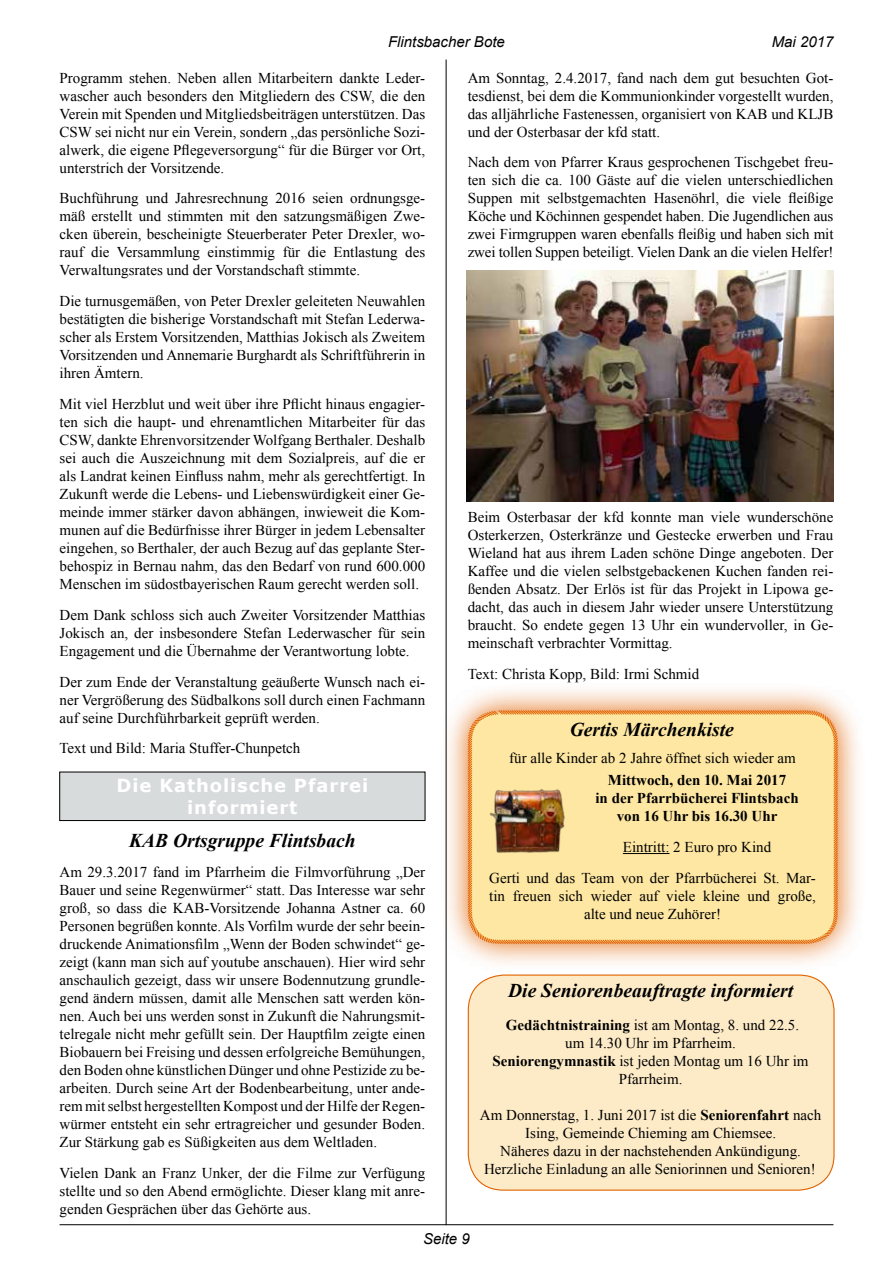
<style>
.page{position:relative;width:893px;height:1263px;background:#fff}
.page>*{position:absolute;margin:0;border:0;box-sizing:border-box;transform-origin:0 0}
.t1{font:italic 700 19.5px "Times New Roman";color:#000}
.t2{font:700 18px/21.6px "Verdana";letter-spacing:.05em;color:#fff;text-align:center}
.t3{font:15px/18px "Times New Roman";color:#000;text-align:justify}
.t4{font:700 15px/18px "Times New Roman";color:#000;text-align:center}
.t5{font:italic 15px "Arial";color:#000}
.s1{font-weight:700}
</style>
<div class="page">
<hr style="left:60px;top:1224px;width:773px;height:1px;background:#000">
<hr style="left:446px;top:60px;width:1px;height:1165px;background:#000">
<div style="left:60px;top:772px;width:365px;height:48px;background:#d8dbdc"></div>
<div style="left:60px;top:772px;width:365px;height:49px;border:1px solid #000"></div>
<svg style="left:445px;top:683px;width:413px;height:288px"></svg>
<svg style="left:467px;top:709px;width:372px;height:236px;background:#fce09b"></svg>
<img style="left:486px;top:775px;width:84px;height:84px">
<div style="left:468px;top:975px;width:366px;height:215px;background:#fdebc8;border-radius:35px"></div>
<div style="left:468px;top:974px;width:367px;height:217px;border:1px solid #e16300;border-radius:35px"></div>
<img style="left:467px;top:271px;width:366px;height:231px">
<p class="t5" style="left:388px;top:32px;width:118px">Flintsbacher Bote</p>
<p class="t5" style="left:772px;top:32px;width:63px">Mai 2017</p>
<p class="t3" style="left:60px;top:68px;width:367px">Programm stehen. Neben allen Mitarbeitern dankte Leder&shy;wascher auch besonders den Mitgliedern des CSW, die den Verein mit Spenden und Mitgliedsbeiträgen unterstützen. Das CSW sei nicht nur ein Verein, sondern „das persönliche Sozi&shy;alwerk, die eigene Pflegeversorgung“ für die Bürger vor Ort, unterstrich der Vorsitzende.</p>
<p class="t3" style="left:60px;top:189px;width:367px">Buchführung und Jahresrechnung 2016 seien ordnungsge&shy;mäß erstellt und stimmten mit den satzungsmäßigen Zwe&shy;cken überein, bescheinigte Steuerberater Peter Drexler, wo&shy;rauf die Versammlung einstimmig für die Entlastung des Verwaltungsrates und der Vorstandschaft stimmte.</p>
<p class="t3" style="left:60px;top:292px;width:367px">Die turnusgemäßen, von Peter Drexler geleiteten Neuwahlen bestätigten die bisherige Vorstandschaft mit Stefan Lederwa&shy;scher als Erstem Vorsitzenden, Matthias Jokisch als Zweitem Vorsitzenden und Annemarie Burghardt als Schriftführerin in ihren Ämtern.</p>
<p class="t3" style="left:60px;top:395px;width:367px">Mit viel Herzblut und weit über ihre Pflicht hinaus engagier&shy;ten sich die haupt- und ehrenamtlichen Mitarbeiter für das CSW, dankte Ehrenvorsitzender Wolfgang Berthaler. Deshalb sei auch die Auszeichnung mit dem Sozialpreis, auf die er als Landrat keinen Einfluss nahm, mehr als gerechtfertigt. In Zukunft werde die Lebens- und Liebenswürdigkeit einer Ge&shy;meinde immer stärker davon abhängen, inwieweit die Kom&shy;munen auf die Bedürfnisse ihrer Bürger in jedem Lebensalter eingehen, so Berthaler, der auch Bezug auf das geplante Ster&shy;behospiz in Bernau nahm, das den Bedarf von rund 600.000<br>Menschen im südostbayerischen Raum gerecht werden soll.</p>
<p class="t3" style="left:60px;top:605px;width:367px">Dem Dank schloss sich auch Zweiter Vorsitzender Matthias Jokisch an, der insbesondere Stefan Lederwascher für sein Engagement und die Übernahme der Verantwortung lobte.</p>
<p class="t3" style="left:60px;top:672px;width:367px">Der zum Ende der Veranstaltung geäußerte Wunsch nach ei&shy;ner Vergrößerung des Südbalkons soll durch einen Fachmann auf seine Durchführbarkeit geprüft werden.</p>
<p class="t3" style="left:60px;top:739px;width:242px">Text und Bild: Maria Stuffer-Chunpetch</p>
<p class="t2" style="left:117px;top:775px;width:253px">Die Katholische Pfarrei informiert</p>
<p class="t3" style="left:468px;top:68px;width:367px">Am Sonntag, 2.4.2017, fand nach dem gut besuchten Got&shy;tesdienst, bei dem die Kommunionkinder vorgestellt wurden, das alljährliche Fastenessen, organisiert von KAB und KLJB und der Osterbasar der kfd statt.</p>
<p class="t3" style="left:468px;top:153px;width:367px">Nach dem von Pfarrer Kraus gesprochenen Tischgebet freu&shy;ten sich die ca. 100 Gäste auf die vielen unterschiedlichen Suppen mit selbstgemachten Hasenöhrl, die viele fleißige Köche und Köchinnen gespendet haben. Die Jugendlichen aus zwei Firmgruppen waren ebenfalls fleißig und haben sich mit zwei tollen Suppen beteiligt. Vielen Dank an die vielen Helfer!</p>
<p class="t3" style="left:468px;top:508px;width:367px">Beim Osterbasar der kfd konnte man viele wunderschöne Osterkerzen, Osterkränze und Gestecke erwerben und Frau Wieland hat aus ihrem Laden schöne Dinge angeboten. Der Kaffee und die vielen selbstgebackenen Kuchen fanden rei&shy;ßenden Absatz. Der Erlös ist für das Projekt in Lipowa ge&shy;dacht, das auch in diesem Jahr wieder unsere Unterstützung braucht. So endete gegen 13 Uhr ein wundervoller, in Ge&shy;meinschaft verbrachter Vormittag.</p>
<p class="t3" style="left:468px;top:665px;width:233px">Text: Christa Kopp, Bild: Irmi Schmid</p>
<h1 class="t1" style="left:570px;top:716px;width:166px">Gertis Märchenkiste</h1>
<p class="t3" style="left:509px;top:749px;width:288px">für alle Kinder ab 2 Jahre öffnet sich wieder am</p>
<p class="t4" style="left:595px;top:771px;width:205px">Mittwoch, den 10. Mai 2017<br>in der Pfarrbücherei Flintsbach von 16 Uhr bis 16.30 Uhr</p>
<p class="t3" style="left:489px;top:831px;width:328px;line-height:30.8px;text-indent:134px">Eintritt: 2 Euro pro Kind<br>Gerti und das Team von der Pfarrbücherei St. Mar-</p>
<p class="t3" style="left:489px;top:886px;width:328px;text-align:center">tin freuen sich wieder auf viele kleine und große, alte und neue Zuhörer!</p>
<h1 class="t1" style="left:129px;top:826px;width:228px">KAB Ortsgruppe Flintsbach</h1>
<p class="t3" style="left:60px;top:863px;width:367px">Am 29.3.2017 fand im Pfarrheim die Filmvorführung „Der Bauer und seine Regenwürmer“ statt. Das Interesse war sehr groß, so dass die KAB-Vorsitzende Johanna Astner ca. 60<br>Personen begrüßen konnte. Als Vorfilm wurde der sehr beein&shy;druckende Animationsfilm „Wenn der Boden schwindet“ ge&shy;zeigt (kann man sich auf youtube anschauen). Hier wird sehr anschaulich gezeigt, dass wir unsere Bodennutzung grundle&shy;gend ändern müssen, damit alle Menschen satt werden kön&shy;nen. Auch bei uns werden sonst in Zukunft die Nahrungsmit&shy;telregale nicht mehr gefüllt sein. Der Hauptfilm zeigte einen Biobauern bei Freising und dessen erfolgreiche Bemühungen, den Boden ohne künstlichen Dünger und ohne Pestizide zu be&shy;arbeiten. Durch seine Art der Bodenbearbeitung, unter ande&shy;rem mit selbst hergestellten Kompost und der Hilfe der Regen&shy;würmer entsteht ein sehr ertragreicher und gesunder Boden.<br>Zur Stärkung gab es Süßigkeiten aus dem Weltladen.</p>
<p class="t3" style="left:60px;top:1164px;width:367px">Vielen Dank an Franz Unker, der die Filme zur Verfügung stellte und so den Abend ermöglichte. Dieser klang mit anre&shy;genden Gesprächen über das Gehörte aus.</p>
<h1 class="t1" style="left:508px;top:977px;width:286px">Die Seniorenbeauftragte informiert</h1>
<p class="t3" style="left:493px;top:1015px;width:317px;text-align:center"><span class="s1">Gedächtnistraining</span> ist am Montag, 8. und 22.5. um 14.30 Uhr im Pfarrheim.<br><span class="s1">Seniorengymnastik</span> ist jeden Montag um 16 Uhr im Pfarrheim.</p>
<p class="t3" style="left:480px;top:1105px;width:343px;text-align:center">Am Donnerstag, 1. Juni 2017 ist die <span class="s1">Seniorenfahrt</span> nach Ising, Gemeinde Chieming am Chiemsee.<br>Näheres dazu in der nachstehenden Ankündigung.<br>Herzliche Einladung an alle Seniorinnen und Senioren!</p>
<p class="t5" style="left:423px;top:1229px;width:48px">Seite 9</p>
</div>
